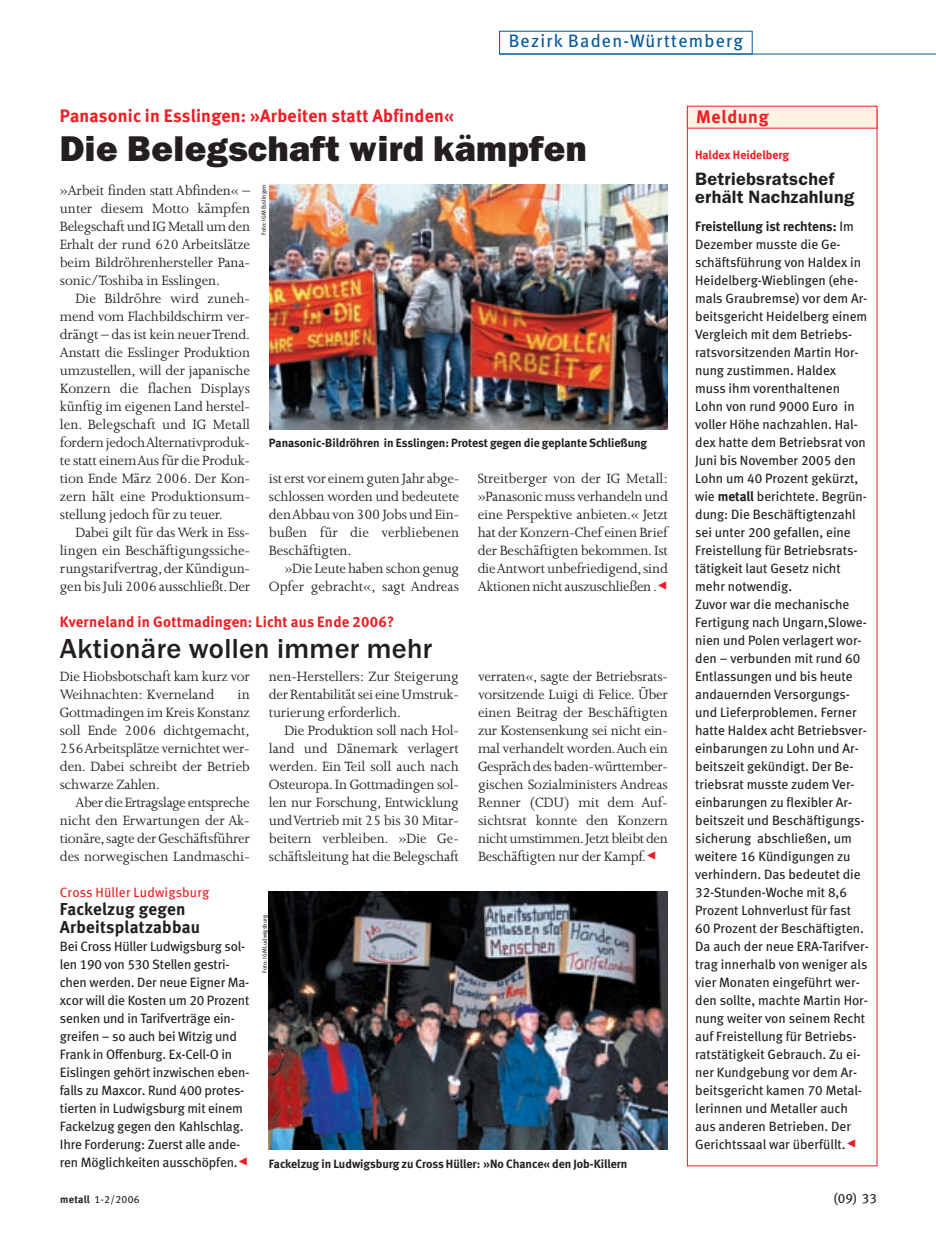
<style>
.page{position:relative;width:936px;height:1254px;background:#fff}
.page>*{position:absolute;margin:0;border:0;box-sizing:border-box;transform-origin:0 0}
.t1{font:800 36px "Franklin Gothic LT";letter-spacing:.01em;color:#231f20}
.t2{font:500 28.5px "Franklin Gothic LT";letter-spacing:.01em;color:#231f20}
.t3{font:18px "Meta Bold LF";letter-spacing:.015em;color:#ee1d23}
.t4{font:600 18px/18px "Franklin Gothic LT";letter-spacing:.02em;color:#231f20}
.t5{font:18px "Meta";letter-spacing:.07em;color:#00599b}
.t6{font:18px "Meta Bold LF";letter-spacing:.04em;color:#ee1d23}
.t7{font:17.25px/18px "Meta Bold LF";letter-spacing:.015em;color:#231f20}
.t8{font:15.45px/18px "Joanna";letter-spacing:-.01em;color:#231f20;text-align:justify}
.t9{font:15px "Meta Bold LF";letter-spacing:.015em;color:#ee1d23}
.t10{font:13.5px/18px "Meta Book LF";color:#231f20}
.t11{font:13.5px "Meta Book LF";letter-spacing:.015em;color:#ee1d23}
.t12{font:12px "Meta Bold LF";color:#231f20}
.t13{font:12px "Meta Bold LF";color:#ee1d23}
.t14{font:10.5px "Meta Book LF";color:#231f20}
.t15{font:6px "Meta Book LF";color:#231f20}
.s1{font-family:"Meta";font-weight:700}
</style>
<div class="page">
<img style="left:268px;top:30px;width:667px;height:1137px">
<svg style="left:658px;top:581px;width:8px;height:8px"></svg>
<svg style="left:647px;top:851px;width:8px;height:8px"></svg>
<svg style="left:846px;top:1139px;width:8px;height:8px"></svg>
<p class="t3" style="left:60px;top:109px;width:395px">Panasonic in Esslingen: »Arbeiten statt Abfinden«</p>
<p class="t5" style="left:508px;top:34px;width:236px">Bezirk Baden-Württemberg</p>
<p class="t6" style="left:696px;top:110px;width:74px">Meldung</p>
<p class="t1" style="left:60px;top:135px;width:528px">Die Belegschaft wird kämpfen</p>
<p class="t8" style="left:60px;top:183px;width:192px">»Arbeit finden statt Abfinden« –</p>
<p class="t8" style="left:60px;top:201px;width:192px">unter diesem Motto kämpfen</p>
<p class="t8" style="left:60px;top:219px;width:192px">Belegschaft und IG Metall um den</p>
<p class="t8" style="left:60px;top:237px;width:192px">Erhalt der rund 620 Arbeitslätze</p>
<p class="t8" style="left:60px;top:255px;width:192px">beim Bildröhrenhersteller Pana-</p>
<p class="t8" style="left:60px;top:273px;width:162px">sonic/Toshiba in Esslingen.</p>
<p class="t8" style="left:75px;top:291px;width:176px">Die Bildröhre wird zuneh-</p>
<p class="t8" style="left:60px;top:309px;width:192px">mend vom Flachbildschirm ver-</p>
<p class="t8" style="left:60px;top:327px;width:192px">drängt – das ist kein neuer Trend.</p>
<p class="t8" style="left:60px;top:345px;width:192px">Anstatt die Esslinger Produktion</p>
<p class="t8" style="left:60px;top:363px;width:192px">umzustellen, will der japanische</p>
<p class="t8" style="left:60px;top:381px;width:192px">Konzern die flachen Displays</p>
<p class="t8" style="left:60px;top:399px;width:192px">künftig im eigenen Land herstel-</p>
<p class="t8" style="left:60px;top:417px;width:192px">len. Belegschaft und IG Metall</p>
<p class="t8" style="left:60px;top:435px;width:192px">fordern jedoch Alternativproduk-</p>
<p class="t8" style="left:60px;top:453px;width:192px">te statt einem Aus für die Produk-</p>
<p class="t8" style="left:60px;top:471px;width:192px">tion Ende März 2006. Der Kon-</p>
<p class="t8" style="left:60px;top:489px;width:192px">zern hält eine Produktionsum-</p>
<p class="t8" style="left:60px;top:507px;width:164px">stellung jedoch für zu teuer.</p>
<p class="t8" style="left:75px;top:525px;width:176px">Dabei gilt für das Werk in Ess-</p>
<p class="t8" style="left:60px;top:543px;width:192px">lingen ein Beschäftigungssiche-</p>
<p class="t8" style="left:60px;top:561px;width:192px">rungstarifvertrag,der Kündigun-</p>
<p class="t8" style="left:60px;top:579px;width:192px">gen bis Juli 2006 ausschließt.Der</p>
<p class="t15" style="left:261px;top:234px;width:51px;rotate:-90deg">Foto: IGM Esslingen</p>
<p class="t12" style="left:269px;top:438px;width:379px">Panasonic-Bildröhren in Esslingen: Protest gegen die geplante Schließung</p>
<p class="t8" style="left:269px;top:471px;width:192px">ist erst vor einem guten Jahr abge-</p>
<p class="t8" style="left:269px;top:489px;width:192px">schlossen worden und bedeutete</p>
<p class="t8" style="left:269px;top:507px;width:192px">den Abbau von 300 Jobs und Ein-</p>
<p class="t8" style="left:269px;top:525px;width:192px">bußen für die verbliebenen</p>
<p class="t8" style="left:269px;top:543px;width:84px">Beschäftigten.</p>
<p class="t8" style="left:284px;top:561px;width:176px">»Die Leute haben schon genug</p>
<p class="t8" style="left:269px;top:579px;width:192px">Opfer gebracht«, sagt Andreas</p>
<p class="t8" style="left:477px;top:471px;width:192px">Streitberger von der IG Metall: »Panasonic muss verhandeln und eine Perspektive anbieten.« Jetzt hat der Konzern-Chef einen Brief der Beschäftigten bekommen.Ist die Antwort unbefriedigend,sind Aktionen nicht auszuschließen .</p>
<p class="t9" style="left:60px;top:616px;width:336px">Kverneland in Gottmadingen: Licht aus Ende 2006?</p>
<p class="t2" style="left:60px;top:637px;width:374px">Aktionäre wollen immer mehr</p>
<p class="t8" style="left:60px;top:669px;width:191px">Die Hiobsbotschaft kam kurz vor<br>Weihnachten: Kverneland</p>
<p class="t8" style="left:237px;top:687px;width:14px">in</p>
<p class="t8" style="left:60px;top:705px;width:191px">Gottmadingen im Kreis Konstanz</p>
<p class="t8" style="left:60px;top:723px;width:191px">soll Ende 2006 dichtgemacht,</p>
<p class="t8" style="left:60px;top:741px;width:191px">256 Arbeitsplätze vernichtet wer-</p>
<p class="t8" style="left:60px;top:759px;width:191px">den. Dabei schreibt der Betrieb</p>
<p class="t8" style="left:60px;top:777px;width:101px">schwarze Zahlen.</p>
<p class="t8" style="left:75px;top:795px;width:176px">Aber die Ertragslage entspreche</p>
<p class="t8" style="left:60px;top:813px;width:191px">nicht den Erwartungen der Ak-</p>
<p class="t8" style="left:60px;top:831px;width:191px">tionäre,sagte der Geschäftsführer</p>
<p class="t8" style="left:60px;top:849px;width:191px">des norwegischen Landmaschi-</p>
<p class="t8" style="left:269px;top:669px;width:191px">nen-Herstellers: Zur Steigerung</p>
<p class="t8" style="left:269px;top:687px;width:191px">der Rentabilität sei eine Umstruk-</p>
<p class="t8" style="left:269px;top:705px;width:133px">turierung erforderlich.</p>
<p class="t8" style="left:284px;top:723px;width:176px">Die Produktion soll nach Hol-</p>
<p class="t8" style="left:269px;top:741px;width:191px">land und Dänemark verlagert</p>
<p class="t8" style="left:269px;top:759px;width:191px">werden. Ein Teil soll auch nach</p>
<p class="t8" style="left:269px;top:777px;width:191px">Osteuropa.In Gottmadingen sol-</p>
<p class="t8" style="left:269px;top:795px;width:191px">len nur Forschung, Entwicklung</p>
<p class="t8" style="left:269px;top:813px;width:191px">und Vertrieb mit 25 bis 30 Mitar-</p>
<p class="t8" style="left:269px;top:831px;width:191px">beitern verbleiben. »Die Ge-</p>
<p class="t8" style="left:269px;top:849px;width:191px">schäftsleitung hat die Belegschaft</p>
<p class="t8" style="left:478px;top:669px;width:191px">verraten«, sagte der Betriebsrats&shy;vorsitzende Luigi di Felice. Über einen Beitrag der Beschäftigten zur Kostensenkung sei nicht ein&shy;mal verhandelt worden.Auch ein Gespräch des baden-württember&shy;gischen Sozialministers Andreas Renner (CDU) mit dem Auf&shy;sichtsrat konnte den Konzern nicht umstimmen.Jetzt bleibt den Beschäftigten nur der Kampf.</p>
<p class="t11" style="left:60px;top:887px;width:151px">Cross Hüller Ludwigsburg</p>
<p class="t7" style="left:60px;top:901px;width:142px">Fackelzug gegen<br>Arbeitsplatzabbau</p>
<p class="t10" style="left:60px;top:938px;width:191px">Bei Cross Hüller Ludwigsburg sol&shy;len 190 von 530 Stellen gestri&shy;chen werden. Der neue Eigner Ma&shy;xcor will die Kosten um 20 Prozent senken und in Tarifverträge ein&shy;greifen – so auch bei Witzig und<br>Frank in Offenburg. Ex-Cell-O in<br>Eislingen gehört inzwischen eben&shy;falls zu Maxcor. Rund 400 protes&shy;tierten in Ludwigsburg mit einem<br>Fackelzug gegen den Kahlschlag.<br>Ihre Forderung: Zuerst alle ande&shy;ren Möglichkeiten ausschöpfen.</p>
<p class="t14" style="left:60px;top:1195px;width:81px"><span class="s1">metall</span> 1-2/2006</p>
<p class="t15" style="left:262px;top:972px;width:59px;rotate:-90deg">Foto: IGM Ludwigsburg</p>
<p class="t12" style="left:269px;top:1159px;width:360px">Fackelzug in Ludwigsburg zu Cross Hüller: »No Chance« den Job-Killern</p>
<p class="t13" style="left:695px;top:150px;width:95px">Haldex Heidelberg</p>
<p class="t4" style="left:695px;top:172px;width:160px">Betriebsratschef erhält Nachzahlung</p>
<p class="t10" style="left:695px;top:218px;width:175px"><span class="s1">Freistellung ist rechtens:</span> Im<br>Dezember musste die Ge&shy;schäftsführung von Haldex in<br>Heidelberg-Wieblingen (ehe&shy;mals Graubremse) vor dem Ar&shy;beitsgericht Heidelberg einem<br>Vergleich mit dem Betriebs&shy;ratsvorsitzenden Martin Hor&shy;nung zustimmen. Haldex muss ihm vorenthaltenen<br>Lohn von rund 9000 Euro in voller Höhe nachzahlen. Hal&shy;dex hatte dem Betriebsrat von<br>Juni bis November 2005 den<br>Lohn um 40 Prozent gekürzt, wie <span class="s1">metall</span> berichtete. Begrün&shy;dung: Die Beschäftigtenzahl sei unter 200 gefallen, eine<br>Freistellung für Betriebsrats&shy;tätigkeit laut Gesetz nicht mehr notwendig.<br>Zuvor war die mechanische<br>Fertigung nach Ungarn,Slowe&shy;nien und Polen verlagert wor&shy;den – verbunden mit rund 60<br>Entlassungen und bis heute andauernden Versorgungs&shy;und Lieferproblemen. Ferner hatte Haldex acht Betriebsver&shy;einbarungen zu Lohn und Ar&shy;beitszeit gekündigt. Der Be&shy;triebsrat musste zudem Ver&shy;einbarungen zu flexibler Ar&shy;beitszeit und Beschäftigungs&shy;sicherung abschließen, um weitere 16 Kündigungen zu verhindern. Das bedeutet die<br>32-Stunden-Woche mit 8,6<br>Prozent Lohnverlust für fast<br>60 Prozent der Beschäftigten.<br>Da auch der neue ERA-Tarifver&shy;trag innerhalb von weniger als vier Monaten eingeführt wer&shy;den sollte, machte Martin Hor&shy;nung weiter von seinem Recht auf Freistellung für Betriebs&shy;ratstätigkeit Gebrauch. Zu ei&shy;ner Kundgebung vor dem Ar&shy;beitsgericht kamen 70 Metal&shy;lerinnen und Metaller auch aus anderen Betrieben. Der<br>Gerichtssaal war überfüllt.</p>
<p class="t10" style="left:833px;top:1190px;width:45px">(09) 33</p>
</div>
